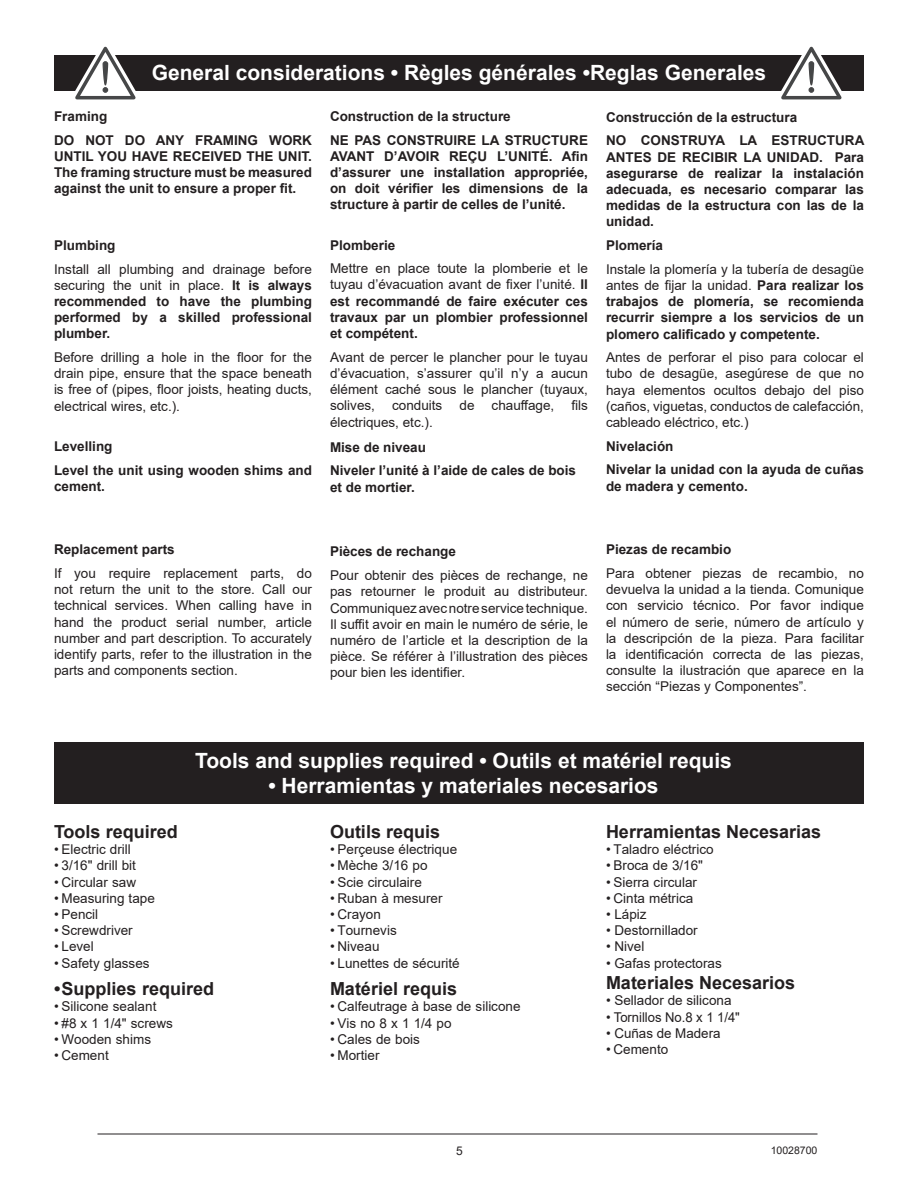
<style>
.page{position:relative;width:918px;height:1188px;background:#fff}
.page>*{position:absolute;margin:0;border:0;box-sizing:border-box;transform-origin:0 0}
.t1{font:700 21px "Arial";color:#fff}
.Tables_des_matières{font:700 18px "Arial";color:#231f20}
.Texte_courant{font:700 18px "Arial";color:#231f20}
.Texte_courant-2{font:13.5px/16.2px "Arial";color:#231f20;text-align:justify}
.Texte_courant-3{font:700 13.5px/16.2px "Arial";color:#231f20;text-align:justify}
.t2{font:12px "Arial";color:#231f20}
.t3{font:10.5px "Arial";color:#231f20}
.s1{font-weight:400}
</style>
<div class="page">
<hr style="left:98px;top:1134px;width:720px;height:1px;background:#231f20">
<div style="left:54px;top:55px;width:810px;height:36px;background:#231f20"></div>
<svg style="left:75px;top:46px;width:61px;height:54px"></svg>
<svg style="left:781px;top:46px;width:61px;height:54px"></svg>
<div style="left:54px;top:742px;width:810px;height:62px;background:#231f20"></div>
<p class="t1" style="left:152px;top:58px;width:616px">General considerations • Règles générales •Reglas Generales</p>
<p class="Texte_courant-3" style="left:606px;top:109px;width:193px">Construcción de la estructura</p>
<p class="Texte_courant-3" style="left:606px;top:133px;width:260px">NO CONSTRUYA LA ESTRUCTURA ANTES DE RECIBIR LA UNIDAD. Para asegurarse de realizar la instalación adecuada, es necesario comparar las medidas de la estructura con las de la unidad.</p>
<p class="Texte_courant-3" style="left:606px;top:237px;width:59px">Plomería</p>
<p class="Texte_courant-3" style="left:606px;top:261px;width:260px"><span class="s1">Instale la plomería y la tubería de desagüe antes de fijar la unidad.</span> Para realizar los trabajos de plomería, se recomienda recurrir siempre a los servicios de un plomero calificado y competente.</p>
<p class="Texte_courant-2" style="left:606px;top:349px;width:259px">Antes de perforar el piso para colocar el tubo de desagüe, asegúrese de que no haya elementos ocultos debajo del piso (caños, viguetas, conductos de calefacción, cableado eléctrico, etc.)</p>
<p class="Texte_courant-3" style="left:606px;top:438px;width:69px">Nivelación</p>
<p class="Texte_courant-3" style="left:606px;top:462px;width:260px">Nivelar la unidad con la ayuda de cuñas de madera y cemento.</p>
<p class="Texte_courant-3" style="left:330px;top:108px;width:182px">Construction de la structure</p>
<p class="Texte_courant-3" style="left:330px;top:132px;width:260px">NE PAS CONSTRUIRE LA STRUCTURE AVANT D’AVOIR REÇU L’UNITÉ. Afin d’assurer une installation appropriée, on doit vérifier les dimensions de la structure à partir de celles de l’unité.</p>
<p class="Texte_courant-3" style="left:330px;top:237px;width:67px">Plomberie</p>
<p class="Texte_courant-3" style="left:330px;top:261px;width:260px"><span class="s1">Mettre en place toute la plomberie et le tuyau d’évacuation avant de fixer l’unité.</span> Il est recommandé de faire exécuter ces travaux par un plombier professionnel et compétent.</p>
<p class="Texte_courant-2" style="left:330px;top:349px;width:259px">Avant de percer le plancher pour le tuyau d’évacuation, s’assurer qu’il n’y a aucun élément caché sous le plancher (tuyaux, solives,</p>
<p class="Texte_courant-3" style="left:54px;top:108px;width:55px">Framing</p>
<p class="Texte_courant-3" style="left:54px;top:132px;width:259px">DO NOT DO ANY FRAMING WORK UNTIL YOU HAVE RECEIVED THE UNIT.<br>The framing structure must be measured against the unit to ensure a proper fit.</p>
<p class="Texte_courant-3" style="left:54px;top:237px;width:63px">Plumbing</p>
<p class="Texte_courant-3" style="left:54px;top:261px;width:260px"><span class="s1">Install all plumbing and drainage before securing the unit in place.</span> It is always recommended to have the plumbing performed by a skilled professional plumber.</p>
<p class="Texte_courant-2" style="left:54px;top:349px;width:259px">Before drilling a hole in the floor for the drain pipe, ensure that the space beneath is free of (pipes, floor joists, heating ducts, electrical wires, etc.).</p>
<p class="Texte_courant-3" style="left:54px;top:438px;width:60px">Levelling</p>
<p class="Texte_courant-3" style="left:54px;top:462px;width:260px">Level the unit using wooden shims and cement.</p>
<p class="Texte_courant-2" style="left:392px;top:397px;width:52px">conduits</p>
<p class="Texte_courant-2" style="left:460px;top:397px;width:17px">de</p>
<p class="Texte_courant-2" style="left:492px;top:397px;width:64px">chauffage,</p>
<p class="Texte_courant-2" style="left:572px;top:397px;width:18px">fils</p>
<p class="Texte_courant-2" style="left:330px;top:414px;width:104px">électriques, etc.).</p>
<p class="Texte_courant-3" style="left:330px;top:439px;width:98px">Mise de niveau</p>
<p class="Texte_courant-3" style="left:330px;top:463px;width:248px">Niveler l’unité à l’aide de cales de bois</p>
<p class="Texte_courant-3" style="left:330px;top:479px;width:86px">et de mortier.</p>
<p class="Texte_courant-3" style="left:54px;top:542px;width:122px">Replacement parts</p>
<p class="Texte_courant-2" style="left:54px;top:565px;width:260px">If you require replacement parts, do not return the unit to the store. Call our technical services. When calling have in hand the product serial number, article number and part description. To accurately identify parts, refer to the illustration in the parts and components section.</p>
<p class="Texte_courant-3" style="left:330px;top:544px;width:128px">Pièces de rechange</p>
<p class="Texte_courant-2" style="left:330px;top:567px;width:259px">Pour obtenir des pièces de rechange, ne pas retourner le produit au distributeur.<br>Communiquez avec notre service technique.<br>Il suffit avoir en main le numéro de série, le numéro de l’article et la description de la pièce. Se référer à l’illustration des pièces pour bien les identifier.</p>
<p class="Texte_courant-3" style="left:606px;top:542px;width:127px">Piezas de recambio</p>
<p class="Texte_courant-2" style="left:606px;top:565px;width:259px">Para obtener piezas de recambio, no devuelva la unidad a la tienda. Comunique con servicio técnico. Por favor indique el número de serie, número de artículo y la descripción de la pieza. Para facilitar la identificación correcta de las piezas, consulte la ilustración que aparece en la sección “Piezas y Componentes”.</p>
<p class="t1" style="left:195px;top:746px;width:538px">Tools and supplies required • Outils et matériel requis</p>
<p class="t1" style="left:268px;top:771px;width:392px">• Herramientas y materiales necesarios</p>
<p class="Tables_des_matières" style="left:606px;top:819px;width:217px">Herramientas Necesarias</p>
<p class="Texte_courant-2" style="left:606px;top:841px;width:109px">• Taladro eléctrico</p>
<p class="Texte_courant-2" style="left:606px;top:858px;width:99px">• Broca de 3/16"</p>
<p class="Texte_courant-2" style="left:606px;top:874px;width:93px">• Sierra circular</p>
<p class="Texte_courant-2" style="left:606px;top:890px;width:89px">• Cinta métrica</p>
<p class="Texte_courant-2" style="left:606px;top:906px;width:42px">• Lápiz</p>
<p class="Texte_courant-2" style="left:606px;top:922px;width:93px">• Destornillador</p>
<p class="Texte_courant-2" style="left:606px;top:939px;width:40px">• Nivel</p>
<p class="Texte_courant-2" style="left:606px;top:955px;width:117px">• Gafas protectoras</p>
<p class="Texte_courant" style="left:606px;top:970px;width:191px">Materiales Necesarios</p>
<p class="Texte_courant-2" style="left:606px;top:993px;width:127px">• Sellador de silicona</p>
<p class="Texte_courant-2" style="left:606px;top:1009px;width:135px">• Tornillos No.8 x 1 1/4"</p>
<p class="Texte_courant-2" style="left:606px;top:1025px;width:116px">• Cuñas de Madera</p>
<p class="Texte_courant-2" style="left:606px;top:1041px;width:64px">• Cemento</p>
<p class="Tables_des_matières" style="left:330px;top:819px;width:112px">Outils requis</p>
<p class="Texte_courant-2" style="left:330px;top:841px;width:129px">• Perçeuse électrique</p>
<p class="Texte_courant-2" style="left:330px;top:858px;width:99px">• Mèche 3/16 po</p>
<p class="Texte_courant-2" style="left:330px;top:874px;width:93px">• Scie circulaire</p>
<p class="Texte_courant-2" style="left:330px;top:890px;width:114px">• Ruban à mesurer</p>
<p class="Texte_courant-2" style="left:330px;top:906px;width:53px">• Crayon</p>
<p class="Texte_courant-2" style="left:330px;top:922px;width:68px">• Tournevis</p>
<p class="Texte_courant-2" style="left:330px;top:939px;width:51px">• Niveau</p>
<p class="Texte_courant-2" style="left:330px;top:955px;width:131px">• Lunettes de sécurité</p>
<p class="Tables_des_matières" style="left:330px;top:976px;width:129px">Matériel requis</p>
<p class="Texte_courant-2" style="left:330px;top:999px;width:192px">• Calfeutrage à base de silicone</p>
<p class="Texte_courant-2" style="left:330px;top:1015px;width:123px">• Vis no 8 x 1 1/4 po</p>
<p class="Texte_courant-2" style="left:330px;top:1031px;width:92px">• Cales de bois</p>
<p class="Texte_courant-2" style="left:330px;top:1047px;width:51px">• Mortier</p>
<p class="Tables_des_matières" style="left:54px;top:819px;width:125px">Tools required</p>
<p class="Texte_courant-2" style="left:54px;top:841px;width:78px">• Electric drill</p>
<p class="Texte_courant-2" style="left:54px;top:858px;width:84px">• 3/16" drill bit</p>
<p class="Texte_courant-2" style="left:54px;top:874px;width:84px">• Circular saw</p>
<p class="Texte_courant-2" style="left:54px;top:890px;width:102px">• Measuring tape</p>
<p class="Texte_courant-2" style="left:54px;top:906px;width:46px">• Pencil</p>
<p class="Texte_courant-2" style="left:54px;top:922px;width:80px">• Screwdriver</p>
<p class="Texte_courant-2" style="left:54px;top:939px;width:41px">• Level</p>
<p class="Texte_courant-2" style="left:54px;top:955px;width:97px">• Safety glasses</p>
<p class="Tables_des_matières" style="left:54px;top:976px;width:162px">•Supplies required</p>
<p class="Texte_courant-2" style="left:54px;top:999px;width:104px">• Silicone sealant</p>
<p class="Texte_courant-2" style="left:54px;top:1015px;width:120px">• #8 x 1 1/4" screws</p>
<p class="Texte_courant-2" style="left:54px;top:1031px;width:99px">• Wooden shims</p>
<p class="Texte_courant-2" style="left:54px;top:1047px;width:56px">• Cement</p>
<p class="t2" style="left:456px;top:1143px;width:8px">5</p>
<p class="t3" style="left:771px;top:1143px;width:48px">10028700</p>
</div>
